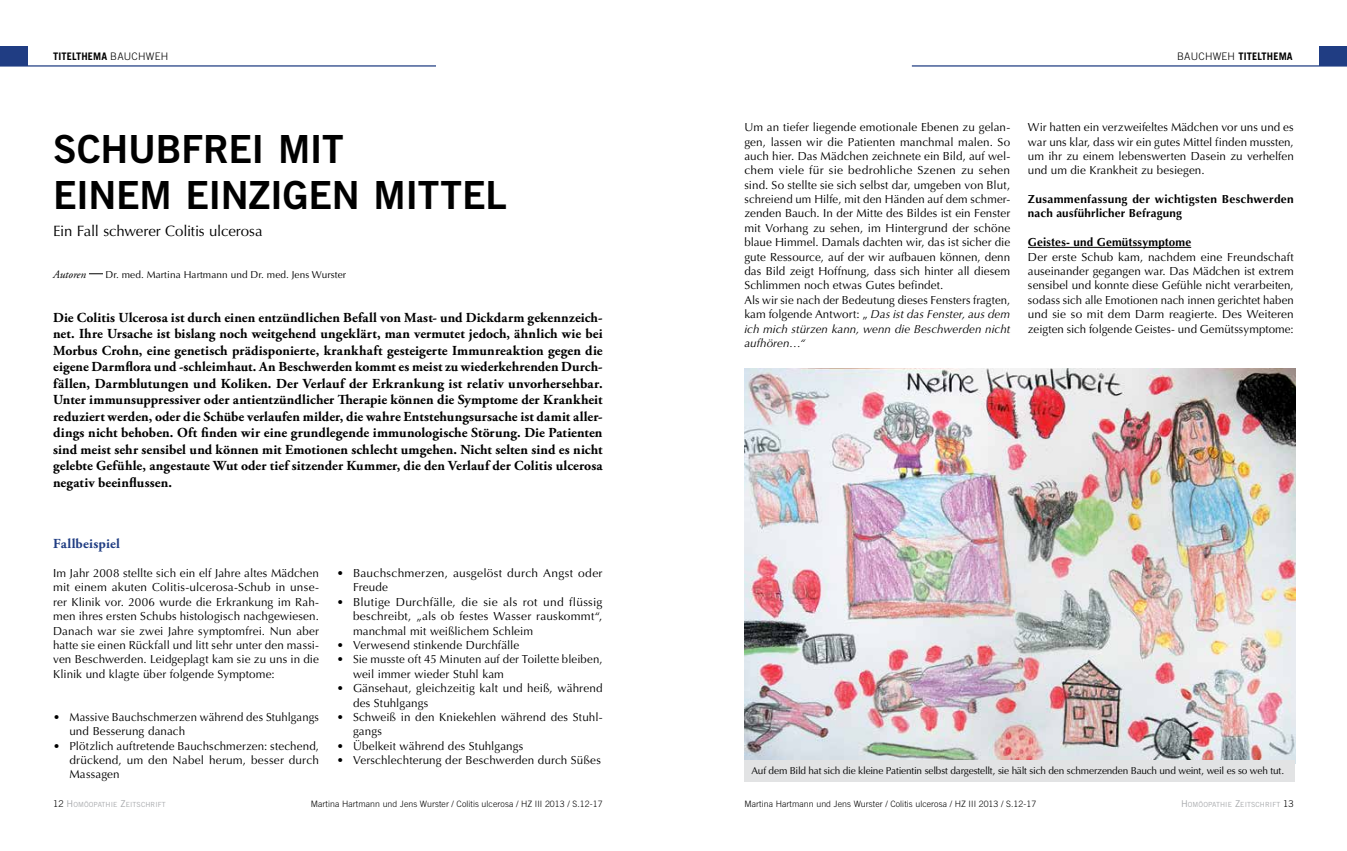
<style>
.page{position:relative;width:1347px;height:851px;background:#fff}
.page>*{position:absolute;margin:0;border:0;box-sizing:border-box;transform-origin:0 0}
.t1{font:38.75px/46.5px "Trade Gothic LT Bold Two";letter-spacing:-.01em;color:#000}
.t2{font:15px "Optima LT";letter-spacing:-.015em;color:#000}
.t3{font:700 13.75px/16.5px "Adobe Garamond Pro";letter-spacing:.005em;color:#000;text-align:justify}
.t4{font:700 13.75px "Adobe Garamond Pro";letter-spacing:.015em;color:#203d83}
.t5{font:11.62px/14.4px "Optima LT";letter-spacing:.01em;color:#000}
.t6{font:700 11.62px/14.4px "Optima LT";letter-spacing:.02em;color:#000}
.t7{font:italic 11.25px "Adobe Garamond Pro";color:#000}
.t8{font:700 10.38px "Trade Gothic LT";letter-spacing:.01em;color:#000}
.t9{font:300 10.38px "Trade Gothic LT";letter-spacing:.02em;color:#000}
.t10{font:10px "Optima LT";letter-spacing:-.01em;color:#000}
.t11{font:10px "Optima LT";letter-spacing:.01em;color:#000}
.t12{font:300 8.75px "Trade Gothic LT";letter-spacing:.01em;color:#000}
.t13{font:7px "Trade Gothic LT";letter-spacing:.015em;color:#a7a9ac}
.s1{font-weight:300}
.s2{font-style:italic}
.s3{font-weight:300;font-size:9.38px;color:#000}
.s4{font-size:9.38px}
</style>
<div class="page">
<div style="left:0;top:46px;width:28px;height:20px;background:#203d83"></div>
<hr style="left:0;top:65px;width:436px;height:2px;background:#203d83">
<hr style="left:912px;top:65px;width:434px;height:2px;background:#203d83">
<div style="left:1318px;top:46px;width:28px;height:20px;background:#203d83"></div>
<hr style="left:1028px;top:247px;width:163px;height:1px;background:#000">
<svg style="left:89px;top:273px;width:14px;height:1px"></svg>
<img style="left:744px;top:369px;width:551px;height:390px">
<div style="left:744px;top:759px;width:551px;height:22px;background:#e2e3e4"></div>
<p class="t8" style="left:53px;top:50px;width:87px">TITELTHEMA <span class="s1">Bauchw</span></p>
<p class="t9" style="left:155px;top:50px;width:13px">eh</p>
<p class="t9" style="left:1177px;top:50px;width:30px">Bauchw</p>
<p class="t8" style="left:1221px;top:50px;width:73px"><span class="s1">eh</span> TITELTHEMA</p>
<h1 class="t1" style="left:53px;top:125px;width:455px">SCHUBFREI MIT<br>EINEM EINZIGEN M ITTEL</h1>
<p class="t2" style="left:53px;top:222px;width:211px">Ein Fall schwerer Colitis ulcerosa</p>
<p class="t7" style="left:53px;top:267px;width:34px">Autoren</p>
<p class="t11" style="left:105px;top:268px;width:242px">Dr. med. Martina Hartmann und Dr. med. Jens Wurster</p>
<p class="t3" style="left:53px;top:309px;width:551px">Die Colitis Ulcerosa ist durch einen entzündlichen Befall von Mast- und Dickdarm gekennzeich&shy;net. Ihre Ursache ist bislang noch weitgehend ungeklärt, man vermutet jedoch, ähnlich wie bei Morbus Crohn, eine genetisch prädisponierte, krankhaft gesteigerte Immunreaktion gegen die eigene Darmflora und -schleimhaut. An Beschwerden kommt es meist zu wiederkehrenden Durch&shy;fällen, Darmblutungen und Koliken. Der Verlauf der Erkrankung ist relativ unvorhersehbar.<br>Unter immunsuppressiver oder antientzündlicher Therapie können die Symptome der Krankheit reduziert werden, oder die Schübe verlaufen milder, die wahre Entstehungsursache ist damit aller&shy;dings nicht behoben. Oft finden wir eine grundlegende immunologische Störung. Die Patienten sind meist sehr sensibel und können mit Emotionen schlecht umgehen. Nicht selten sind es nicht gelebte Gefühle, angestaute Wut oder tief sitzender Kummer, die den Verlauf der Colitis ulcerosa negativ beeinflussen.</p>
<p class="t4" style="left:53px;top:536px;width:68px">Fallbeispiel</p>
<p class="t5" style="left:53px;top:566px;width:267px;text-align:justify">Im Jahr 2008 stellte sich ein elf Jahre altes Mädchen mit einem akuten Colitis-ulcerosa-Schub in unse&shy;rer Klinik vor. 2006 wurde die Erkrankung im Rah&shy;men ihres ersten Schubs histologisch nachgewiesen.<br>Danach war sie zwei Jahre symptomfrei. Nun aber hatte sie einen Rückfall und litt sehr unter den massi&shy;ven Beschwerden. Leidgeplagt kam sie zu uns in die Klinik und klagte über folgende Symptome:</p>
<p class="t5" style="left:69px;top:709px;width:251px;text-indent:-16px">• Massive Bauchschmerzen während des Stuhlgangs und Besserung danach</p>
<p class="t5" style="left:69px;top:738px;width:251px;text-align:justify;text-indent:-16px">• Plötzlich auftretende Bauchschmerzen: stechend, drückend, um den Nabel herum, besser durch Massagen</p>
<p class="t5" style="left:353px;top:566px;width:251px;text-indent:-16px">• Bauchschmerzen, ausgelöst durch Angst oder<br>Freude</p>
<p class="t5" style="left:353px;top:594px;width:251px;text-align:justify;text-indent:-16px">• Blutige Durchfälle, die sie als rot und flüssig beschreibt, „als ob festes Wasser rauskommt“, manchmal mit weißlichem Schleim</p>
<p class="t5" style="left:337px;top:638px;width:184px">• Verwesend stinkende Durchfälle</p>
<p class="t5" style="left:353px;top:652px;width:251px;text-indent:-16px">• Sie musste oft 45 Minuten auf der Toilette bleiben, weil immer wieder Stuhl kam</p>
<p class="t5" style="left:353px;top:681px;width:251px;text-indent:-16px">• Gänsehaut, gleichzeitig kalt und heiß, während des Stuhlgangs</p>
<p class="t5" style="left:353px;top:709px;width:251px;text-indent:-16px">• Schweiß in den Kniekehlen während des Stuhl&shy;gangs</p>
<p class="t5" style="left:337px;top:738px;width:188px">• Übelkeit während des Stuhlgangs</p>
<p class="t5" style="left:337px;top:753px;width:266px">• Verschlechterung der Beschwerden durch Süßes</p>
<p class="t5" style="left:744px;top:120px;width:267px">Um an tiefer liegende emotionale Ebenen zu gelan&shy;gen, lassen wir die Patienten manchmal malen. So auch hier. Das Mädchen zeichnete ein Bild, auf wel&shy;chem viele für sie bedrohliche Szenen zu sehen sind. So stellte sie sich selbst dar, umgeben von Blut, schreiend um Hilfe, mit den Händen auf dem schmer&shy;zenden Bauch. In der Mitte des Bildes ist ein Fenster mit Vorhang zu sehen, im Hintergrund der schöne blaue Himmel. Damals dachten wir, das ist sicher die gute Ressource, auf der wir aufbauen können, denn das Bild zeigt Hoffnung, dass sich hinter all diesem Schlimmen noch etwas Gutes befindet.<br>Als wir sie nach der Bedeutung dieses Fensters fragten, kam folgende Antwort: „ <span class="s2">Das ist das Fenster, aus dem ich mich stürzen kann, wenn die Beschwerden nicht aufhören…“</span></p>
<p class="t5" style="left:1028px;top:120px;width:267px;text-align:justify">Wir hatten ein verzweifeltes Mädchen vor uns und es war uns klar, dass wir ein gutes Mittel finden mussten, um ihr zu einem lebenswerten Dasein zu verhelfen und um die Krankheit zu besiegen.</p>
<p class="t6" style="left:1028px;top:192px;width:267px">Zusammenfassung der wichtigsten Beschwerden nach ausführlicher Befragung</p>
<p class="t6" style="left:1028px;top:235px;width:165px">Geistes- und Gemütssymptome</p>
<p class="t5" style="left:1028px;top:249px;width:267px;text-align:justify">Der erste Schub kam, nachdem eine Freundschaft auseinander gegangen war. Das Mädchen ist extrem sensibel und konnte diese Gefühle nicht verarbeiten, sodass sich alle Emotionen nach innen gerichtet haben und sie so mit dem Darm reagierte. Des Weiteren zeigten sich folgende Geistes- und Gemütssymptome:</p>
<p class="t10" style="left:751px;top:765px;width:534px">Auf dem Bild hat sich die kleine Patientin selbst dargestellt, sie hält sich den schmerzenden Bauch und weint, weil es so weh tut.</p>
<p class="t13" style="left:53px;top:799px;width:114px"><span class="s3">12</span> <span class="s4">H</span>OMÖOPATH IE <span class="s4">Z</span>EITSCH RIFT</p>
<p class="t12" style="left:311px;top:798px;width:293px">Martina Hartmann und Jens Wurster / Colitis ulcerosa / HZ III 2013 / S.12-17</p>
<p class="t12" style="left:744px;top:798px;width:293px">Martina Hartmann und Jens Wurster / Colitis ulcerosa / HZ III 2013 / S.12-17</p>
<p class="t13" style="left:1181px;top:799px;width:114px"><span class="s4">H</span>OMÖOPATH IE <span class="s4">Z</span>EITSCH RIFT <span class="s3">13</span></p>
</div>
